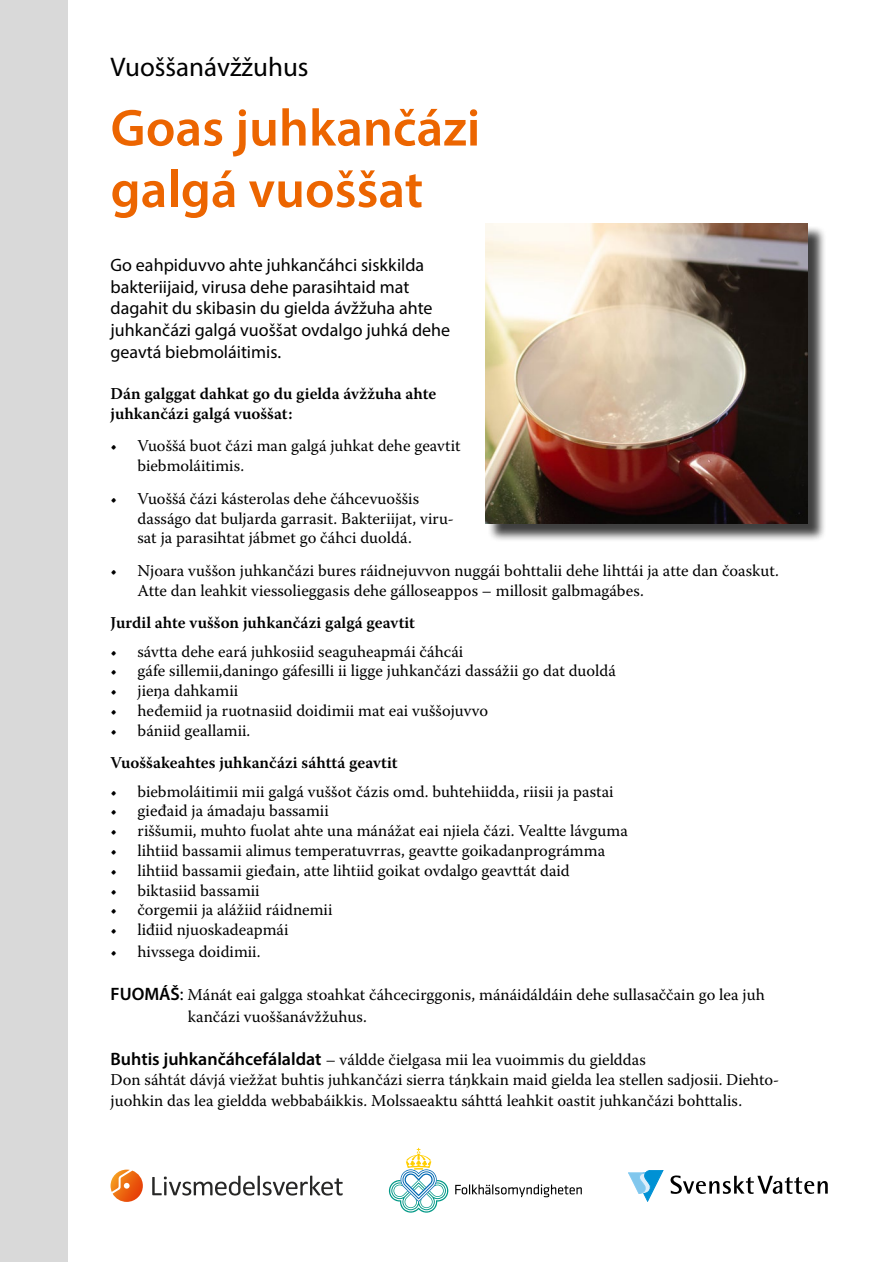
<style>
.page{position:relative;width:893px;height:1263px;background:#fff}
.page>*{position:absolute;margin:0;border:0;box-sizing:border-box;transform-origin:0 0}
.t1{font:600 52.5px/61.5px "Myriad Pro";color:#ec6500}
.t2{font:27px "Myriad Pro";color:#000}
.t3{font:18px/21.6px "Myriad Pro";color:#000}
.t4{font:16.5px/19.8px "Warnock Pro";color:#000}
.t5{font:600 16.5px/19.8px "Warnock Pro";color:#000}
.s1{font-family:"Myriad Pro";font-weight:600;font-size:18px}
.s2{font-family:"Myriad Pro";font-size:18px}
</style>
<div class="page">
<div style="left:1px;top:1px;width:67px;height:1261px;background:#d9d9d9"></div>
<div style="left:488px;top:225px;width:339px;height:317px;background:#000;opacity:.75"></div>
<img style="left:485px;top:223px;width:323px;height:301px">
<svg style="left:152px;top:1176px;width:191px;height:19px"></svg>
<svg style="left:111px;top:1169px;width:32px;height:33px"></svg>
<svg style="left:455px;top:1184px;width:127px;height:13px"></svg>
<svg style="left:389px;top:1148px;width:59px;height:64px"></svg>
<svg style="left:628px;top:1170px;width:35px;height:31px"></svg>
<svg style="left:670px;top:1175px;width:158px;height:19px"></svg>
<h2 class="t2" style="left:111px;top:50px;width:199px">Vuoššanávžžuhus</h2>
<h1 class="t1" style="left:111px;top:96px;width:371px">Goas juhkančázi galgá vuoššat</h1>
<p class="t3" style="left:111px;top:254px;width:341px">Go eahpiduvvo ahte juhkančáhci siskkilda bakteriijaid, virusa dehe parasihtaid mat dagahit du skibasin du gielda ávžžuha ahte juhkančázi galgá vuoššat ovdalgo juhká dehe geavtá biebmoláitimis.</p>
<p class="t5" style="left:111px;top:383px;width:327px">Dán galggat dahkat go du gielda ávžžuha ahte juhkančázi galgá vuoššat:</p>
<p class="t4" style="left:138px;top:436px;width:324px;text-indent:-27px">• Vuoššá buot čázi man galgá juhkat dehe geavtit biebmoláitimis.</p>
<p class="t4" style="left:138px;top:488px;width:318px;text-indent:-27px">• Vuoššá čázi kásterolas dehe čáhcevuoššis dasságo dat buljarda garrasit. Bakteriijat, viru&shy;sat ja parasihtat jábmet go čáhci duoldá.</p>
<p class="t4" style="left:138px;top:560px;width:643px;text-indent:-27px">• Njoara vuššon juhkančázi bures ráidnejuvvon nuggái bohttalii dehe lihttái ja atte dan čoaskut.<br>Atte dan leahkit viessolieggasis dehe gálloseappos – millosit galbmagábes.</p>
<p class="t5" style="left:111px;top:613px;width:306px">Jurdil ahte vuššon juhkančázi galgá geavtit</p>
<p class="t4" style="left:111px;top:641px;width:354px">• sávtta dehe eará juhkosiid seaguheapmái čáhcái</p>
<p class="t4" style="left:111px;top:661px;width:507px">• gáfe sillemii,daningo gáfesilli ii ligge juhkančázi dassážii go dat duoldá</p>
<p class="t4" style="left:111px;top:680px;width:129px">• jieŋa dahkamii</p>
<p class="t4" style="left:111px;top:700px;width:379px">• heđemiid ja ruotnasiid doidimii mat eai vuššojuvvo</p>
<p class="t4" style="left:111px;top:720px;width:141px">• bániid geallamii.</p>
<p class="t5" style="left:111px;top:753px;width:289px">Vuoššakeahtes juhkančázi sáhttá geavtit</p>
<p class="t4" style="left:111px;top:781px;width:505px">• biebmoláitimii mii galgá vuššot čázis omd. buhtehiidda, riisii ja pastai</p>
<p class="t4" style="left:111px;top:801px;width:220px">• gieđaid ja ámadaju bassamii</p>
<p class="t4" style="left:111px;top:821px;width:519px">• riššumii, muhto fuolat ahte una mánážat eai njiela čázi. Vealtte lávguma</p>
<p class="t4" style="left:111px;top:840px;width:496px">• lihtiid bassamii alimus temperatuvrras, geavtte goikadanprográmma</p>
<p class="t4" style="left:111px;top:860px;width:461px">• lihtiid bassamii gieđain, atte lihtiid goikat ovdalgo geavttát daid</p>
<p class="t4" style="left:111px;top:880px;width:151px">• biktasiid bassamii</p>
<p class="t4" style="left:111px;top:900px;width:223px">• čorgemii ja alážiid ráidnemii</p>
<p class="t4" style="left:111px;top:920px;width:179px">• liđiid njuoskadeapmái</p>
<p class="t4" style="left:111px;top:941px;width:151px">• hivssega doidimii.</p>
<p class="t4" style="left:188px;top:983px;width:578px;line-height:21.6px;text-indent:-77px"><span class="s1">FUOMÁŠ</span><span class="s2">:</span> Mánát eai galgga stoahkat čáhcecirggonis, mánáidáldáin dehe sullasaččain go lea juh kančázi vuoššanávžžuhus.</p>
<p class="t4" style="left:111px;top:1049px;width:670px"><span class="s1">Buhtis juhkančáhcefálaldat</span> – váldde čielgasa mii lea vuoimmis du gielddas<br>Don sáhtát dávjá viežžat buhtis juhkančázi sierra táŋkkain maid gielda lea stellen sadjosii. Diehto-</p>
<p class="t4" style="left:111px;top:1091px;width:633px">juohkin das lea gieldda webbabáikkis. Molssaeaktu sáhttá leahkit oastit juhkančázi bohttalis.</p>
</div>
